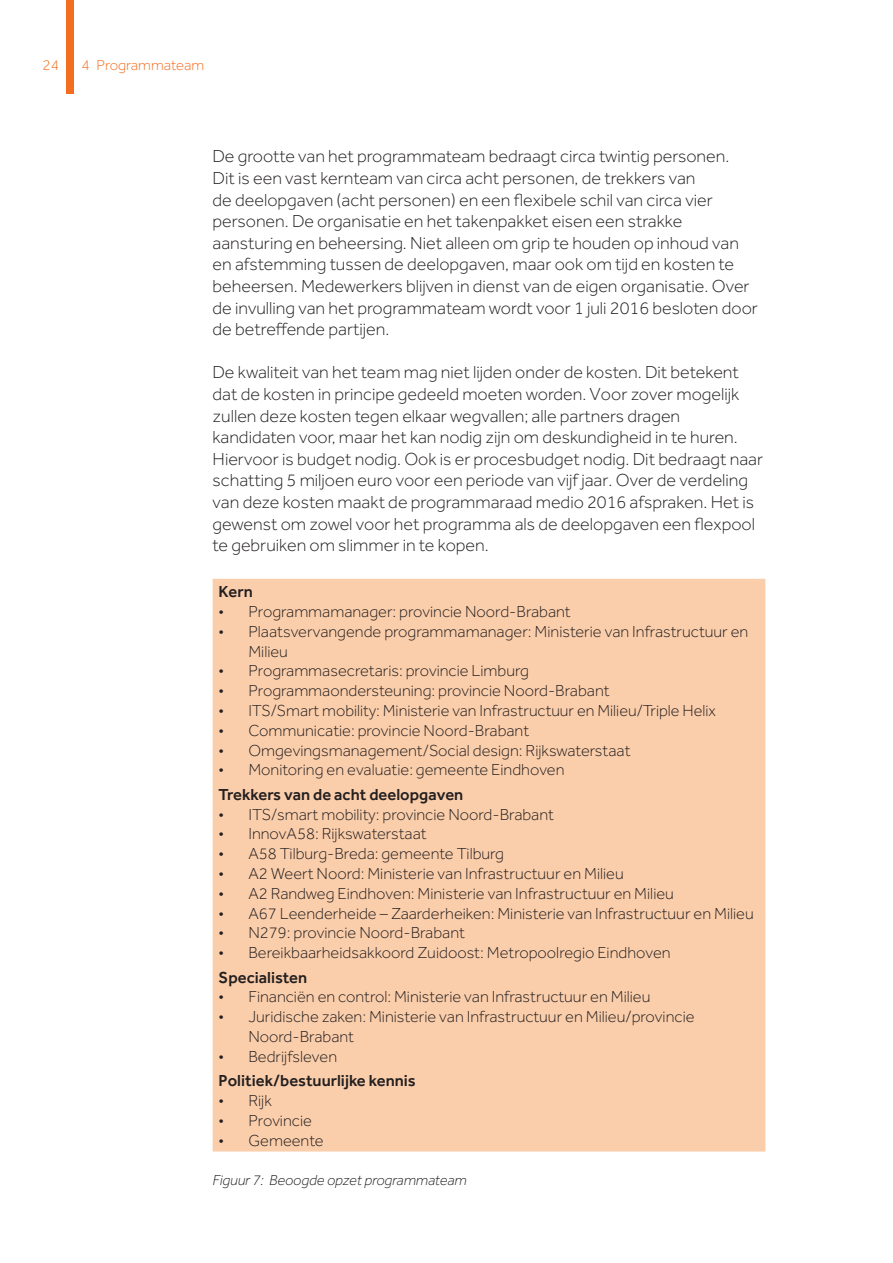
<style>
.page{position:relative;width:893px;height:1263px;background:#fff}
.page>*{position:absolute;margin:0;border:0;box-sizing:border-box;transform-origin:0 0}
.t1{font:300 18px/21.6px "Effra";color:#231f20}
.t2{font:300 16.5px/19.8px "Effra";color:#231f20}
.t3{font:500 16.5px "Effra";color:#231f20}
.t4{font:italic 300 15px "Effra";color:#231f20}
.t5{font:300 15px "Effra";color:#f36e21}
</style>
<div class="page">
<div style="left:67px;top:0;width:7px;height:94px;background:#f36e21"></div>
<div style="left:213px;top:579px;width:552px;height:572px;background:#fbceab"></div>
<p class="t5" style="left:43px;top:57px;width:18px">24</p>
<p class="t5" style="left:82px;top:57px;width:124px">4 Programmateam</p>
<p class="t1" style="left:213px;top:145px;width:547px">De grootte van het programmateam bedraagt circa twintig personen.<br>Dit is een vast kernteam van circa acht personen, de trekkers van<br>de deelopgaven (acht personen) en een flexibele schil van circa vier personen. De organisatie en het takenpakket eisen een strakke aansturing en beheersing. Niet alleen om grip te houden op inhoud van en afstemming tussen de deelopgaven, maar ook om tijd en kosten te beheersen. Medewerkers blijven in dienst van de eigen organisatie. Over de invulling van het programmateam wordt voor 1 juli 2016 besloten door de betreffende partijen.</p>
<p class="t1" style="left:213px;top:361px;width:552px">De kwaliteit van het team mag niet lijden onder de kosten. Dit betekent dat de kosten in principe gedeeld moeten worden. Voor zover mogelijk zullen deze kosten tegen elkaar wegvallen; alle partners dragen kandidaten voor, maar het kan nodig zijn om deskundigheid in te huren.<br>Hiervoor is budget nodig. Ook is er procesbudget nodig. Dit bedraagt naar schatting 5 miljoen euro voor een periode van vijf jaar. Over de verdeling van deze kosten maakt de programmaraad medio 2016 afspraken. Het is gewenst om zowel voor het programma als de deelopgaven een flexpool te gebruiken om slimmer in te kopen.</p>
<p class="t3" style="left:219px;top:582px;width:36px">Kern</p>
<p class="t2" style="left:219px;top:601px;width:354px">• Programmamanager: provincie Noord-Brabant</p>
<p class="t2" style="left:248px;top:621px;width:501px;text-indent:-30px">• Plaatsvervangende programmamanager: Ministerie van Infrastructuur en<br>Milieu</p>
<p class="t2" style="left:219px;top:661px;width:312px">• Programmasecretaris: provincie Limburg</p>
<p class="t2" style="left:219px;top:681px;width:393px">• Programmaondersteuning: provincie Noord-Brabant</p>
<p class="t2" style="left:219px;top:700px;width:499px">• ITS/Smart mobility: Ministerie van Infrastructuur en Milieu/Triple Helix</p>
<p class="t2" style="left:219px;top:720px;width:312px">• Communicatie: provincie Noord-Brabant</p>
<p class="t2" style="left:219px;top:740px;width:413px">• Omgevingsmanagement/Social design: Rijkswaterstaat</p>
<p class="t2" style="left:219px;top:760px;width:347px">• Monitoring en evaluatie: gemeente Eindhoven</p>
<p class="t3" style="left:219px;top:784px;width:246px">Trekkers van de acht deelopgaven</p>
<p class="t2" style="left:219px;top:804px;width:337px">• ITS/smart mobility: provincie Noord-Brabant</p>
<p class="t2" style="left:219px;top:824px;width:210px">• InnovA58: Rijkswaterstaat</p>
<p class="t2" style="left:219px;top:844px;width:287px">• A58 Tilburg-Breda: gemeente Tilburg</p>
<p class="t2" style="left:219px;top:863px;width:407px">• A2 Weert Noord: Ministerie van Infrastructuur en Milieu</p>
<p class="t2" style="left:219px;top:883px;width:457px">• A2 Randweg Eindhoven: Ministerie van Infrastructuur en Milieu</p>
<p class="t2" style="left:219px;top:903px;width:537px">• A67 Leenderheide – Zaarderheiken: Ministerie van Infrastructuur en Milieu</p>
<p class="t2" style="left:219px;top:923px;width:248px">• N279: provincie Noord-Brabant</p>
<p class="t2" style="left:219px;top:943px;width:454px">• Bereikbaarheidsakkoord Zuidoost: Metropoolregio Eindhoven</p>
<p class="t3" style="left:219px;top:967px;width:90px">Specialisten</p>
<p class="t2" style="left:219px;top:987px;width:433px">• Financiën en control: Ministerie van Infrastructuur en Milieu</p>
<p class="t2" style="left:248px;top:1007px;width:448px;text-indent:-30px">• Juridische zaken: Ministerie van Infrastructuur en Milieu/provincie<br>Noord-Brabant</p>
<p class="t2" style="left:219px;top:1046px;width:120px">• Bedrijfsleven</p>
<p class="t3" style="left:219px;top:1071px;width:199px">Politiek/bestuurlijke kennis</p>
<p class="t2" style="left:219px;top:1090px;width:55px">• Rijk</p>
<p class="t2" style="left:219px;top:1110px;width:95px">• Provincie</p>
<p class="t2" style="left:219px;top:1130px;width:107px">• Gemeente</p>
<p class="t4" style="left:213px;top:1172px;width:256px">Figuur 7: Beoogde opzet programmateam</p>
</div>
